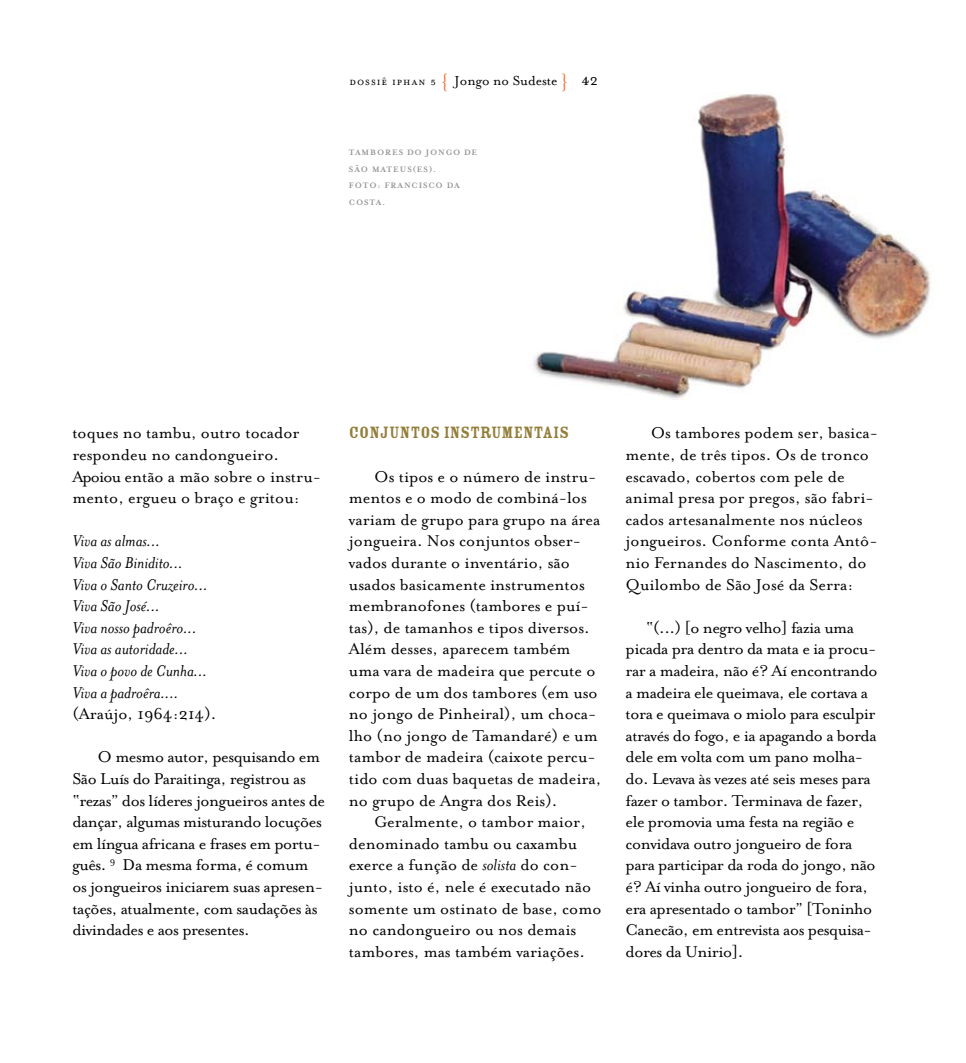
<style>
.page{position:relative;width:966px;height:1063px;background:#fff}
.page>*{position:absolute;margin:0;border:0;box-sizing:border-box;transform-origin:0 0}
.t1{font:18px/21.6px "Mrs Eaves Roman";color:#000}
.t2{font:18px/21.6px "Mrs Eaves Roman";letter-spacing:-.025em;color:#000}
.t3{font:italic 18px/21.6px "Mrs Eaves";color:#000}
.t4{font:18px "Rosewood Std Fill";color:#937e3a}
.t5{font:15px "Mrs Eaves Roman";color:#000}
.t6{font:700 9px/16.5px "Mrs Eaves";letter-spacing:.1em;color:#939598}
.s1{font-family:"Mrs Eaves Small Caps";font-size:12px}
.s2{font-family:"Adobe Garamond Pro";font-size:21px;color:#f37033}
.s3{font-family:"Mrs Eaves Small Caps";font-size:18px}
.s4{font-family:"Mrs Eaves";font-style:italic}
</style>
<div class="page">
<img style="left:533px;top:94px;width:398px;height:306px">
<p class="t5" style="left:349px;top:72px;width:250px"><span class="s1">dossiê iphan 5</span> <span class="s2">{</span> Jongo no Sudeste <span class="s2">}</span> <span class="s3">42</span></p>
<p class="t6" style="left:349px;top:144px;width:130px;text-indent:21px">BORES DO JONGO DE<br>SÃO MATEUS(ES).<br>FOTO: FRANCISCO DA<br>COSTA.</p>
<p class="t6" style="left:349px;top:144px;width:8px">TAM</p>
<p class="t1" style="left:72px;top:422px;width:250px">toques no tambu, outro tocador respondeu no candongueiro.<br>Apoiou então a mão sobre o instru&shy;mento, ergueu o braço e gritou:</p>
<p class="t3" style="left:72px;top:530px;width:137px">Viva as almas...<br>Viva São Binidito...<br>Viva o Santo Cruzeiro...<br>Viva São José...<br>Viva nosso padroêro...<br>Viva as autoridade...<br>Viva o povo de Cunha...<br>Viva a padroêra....</p>
<p class="t1" style="left:72px;top:703px;width:145px">(Araújo, 1964:214).</p>
<p class="t2" style="left:72px;top:746px;width:254px;text-indent:25px">O mesmo autor, pesquisando em São Luís do Paraitinga, registrou as “rezas” dos líderes jongueiros antes de dançar, algumas misturando locuções em língua africana e frases em portu&shy;guês. <sup>9</sup> Da mesma forma, é comum os jongueiros iniciarem suas apresen&shy;tações, atualmente, com saudações às divindades e aos presentes.</p>
<p class="t4" style="left:349px;top:423px;width:222px">CONJUNTOS INSTRUMENTAIS</p>
<p class="t1" style="left:349px;top:466px;width:254px;text-indent:25px">Os tipos e o número de instru&shy;mentos e o modo de combiná-los variam de grupo para grupo na área jongueira. Nos conjuntos obser&shy;vados durante o inventário, são usados basicamente instrumentos membranofones (tambores e puí&shy;tas), de tamanhos e tipos diversos.<br>Além desses, aparecem também uma vara de madeira que percute o corpo de um dos tambores (em uso no jongo de Pinheiral), um choca&shy;lho (no jongo de Tamandaré) e um tambor de madeira (caixote percu&shy;tido com duas baquetas de madeira, no grupo de Angra dos Reis).</p>
<p class="t1" style="left:349px;top:811px;width:254px;text-indent:25px">Geralmente, o tambor maior, denominado tambu ou caxambu exerce a função de <span class="s4">solista</span> do con&shy;junto, isto é, nele é executado não somente um ostinato de base, como no candongueiro ou nos demais tambores, mas também variações.</p>
<p class="t1" style="left:625px;top:422px;width:254px;text-indent:25px">Os tambores podem ser, basica&shy;mente, de três tipos. Os de tronco escavado, cobertos com pele de animal presa por pregos, são fabri&shy;cados artesanalmente nos núcleos jongueiros. Conforme conta Antô&shy;nio Fernandes do Nascimento, do<br>Quilombo de São José da Serra:</p>
<p class="t2" style="left:625px;top:617px;width:254px;text-indent:21px">“(...) [o negro velho] fazia uma picada pra dentro da mata e ia procu&shy;rar a madeira, não é? Aí encontrando a madeira ele queimava, ele cortava a tora e queimava o miolo para esculpir através do fogo, e ia apagando a borda dele em volta com um pano molha&shy;do. Levava às vezes até seis meses para fazer o tambor. Terminava de fazer, ele promovia uma festa na região e convidava outro jongueiro de fora para participar da roda do jongo, não é? Aí vinha outro jongueiro de fora, era apresentado o tambor” [Toninho Canecão, em entrevista aos pesquisa&shy;dores da Unirio].</p>
</div>
